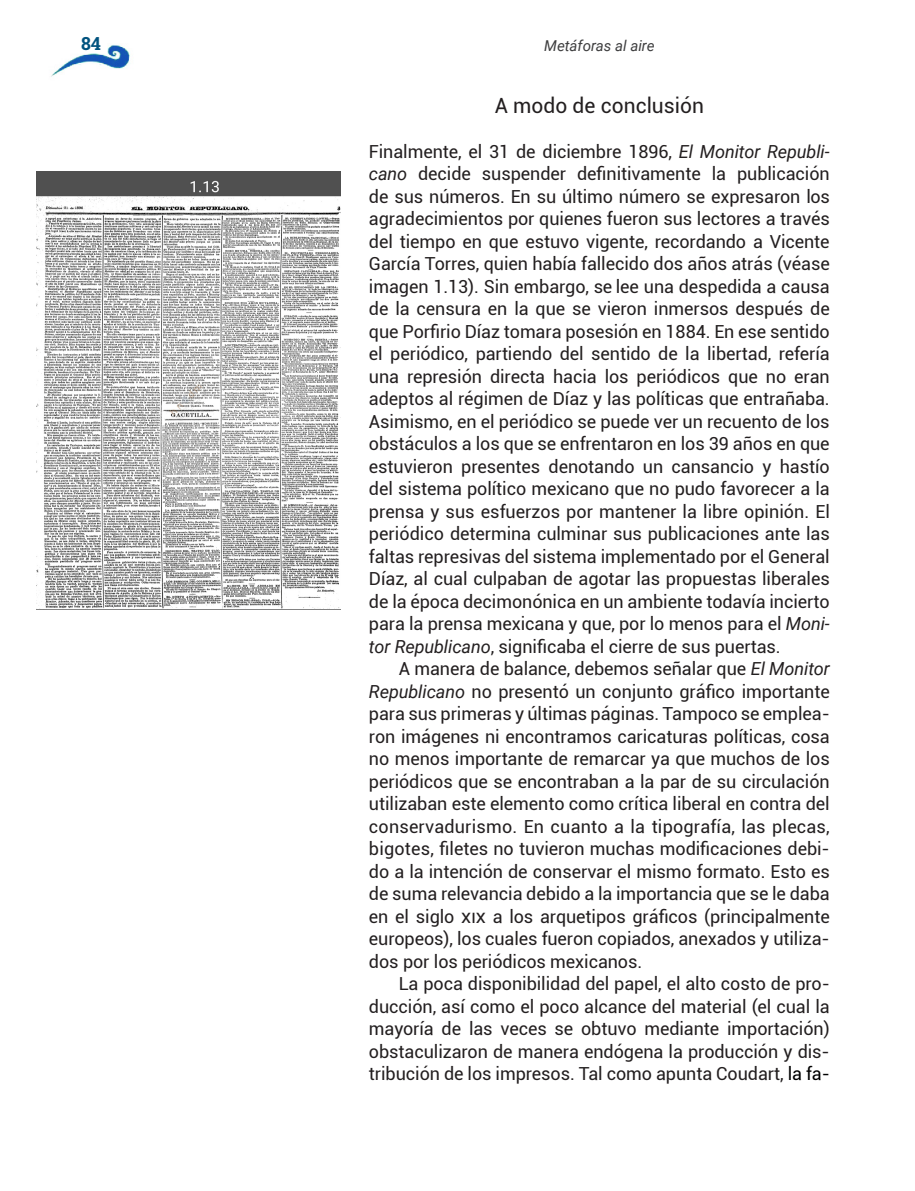
<style>
.page{position:relative;width:915px;height:1191px;background:#fff}
.page>*{position:absolute;margin:0;border:0;box-sizing:border-box;transform-origin:0 0}
.t1{font:21px "Roboto";color:#231f20}
.t2{font:18px/22.5px "Roboto";letter-spacing:-.005em;color:#231f20;text-align:justify}
.t3{font:700 18px "Roboto Slab";color:#00527e}
.t4{font:italic 15px "Roboto";color:#3e3e3f}
.s1{font-style:italic}
.s2{color:#000}
</style>
<div class="page">
<img style="left:51px;top:44px;width:79px;height:33px">
<img style="left:36px;top:171px;width:304px;height:438px">
<p class="t3" style="left:81px;top:31px;width:21px">84</p>
<p class="t4" style="left:544px;top:36px;width:112px">Metáforas al aire</p>
<p class="t1" style="left:494px;top:90px;width:211px">A modo de conclusión</p>
<p class="t2" style="left:369px;top:139px;width:462px">Finalmente, el 31 de diciembre 1896, <span class="s1">El Monitor Republi&shy;cano</span> decide suspender definitivamente la publicación de sus números. En su último número se expresaron los agradecimientos por quienes fueron sus lectores a través del tiempo en que estuvo vigente, recordando a Vicente García Torres, quien había fallecido dos años atrás (véase imagen 1.13). Sin embargo, se lee una despedida a causa de la censura en la que se vieron inmersos después de que Porfirio Díaz tomara posesión en 1884. En ese sentido el periódico, partiendo del sentido de la libertad, refería una represión directa hacia los periódicos que no eran adeptos al régimen de Díaz y las políticas que entrañaba.<br>Asimismo, en el periódico se puede ver un recuento de los obstáculos a los que se enfrentaron en los 39 años en que estuvieron presentes denotando un cansancio y hastío del sistema político mexicano que no pudo favorecer a la prensa y sus esfuerzos por mantener la libre opinión. El periódico determina culminar sus publicaciones ante las faltas represivas del sistema implementado por el General Díaz, al cual culpaban de agotar las propuestas liberales de la época decimonónica en un ambiente todavía incierto para la prensa mexicana y que, por lo menos para el <span class="s1">Moni&shy;tor Republicano</span>, significaba el cierre de sus puertas.</p>
<p class="t2" style="left:369px;top:657px;width:462px;text-indent:30px">A manera de balance, debemos señalar que <span class="s1">El Monitor Republicano</span> no presentó un conjunto gráfico importante para sus primeras y últimas páginas. Tampoco se emplea&shy;ron imágenes ni encontramos caricaturas políticas, cosa no menos importante de remarcar ya que muchos de los periódicos que se encontraban a la par de su circulación utilizaban este elemento como crítica liberal en contra del conservadurismo. En cuanto a la tipografía, las plecas, bigotes, filetes no tuvieron muchas modificaciones debi&shy;do a la intención de conservar el mismo formato. Esto es de suma relevancia debido a la importancia que se le daba en el siglo XIX a los arquetipos gráficos (principalmente europeos), los cuales fueron copiados, anexados y utiliza&shy;dos por los periódicos mexicanos.</p>
<p class="t2" style="left:369px;top:972px;width:462px;text-indent:30px">La poca disponibilidad del papel, el alto costo de pro&shy;ducción, así como el poco alcance del material (el cual la mayoría de las veces se obtuvo mediante importación) obstaculizaron de manera endógena la producción y dis&shy;tribución de los impresos. Tal como apunta Coudart, <span class="s2">la fa-</span></p>
</div>
